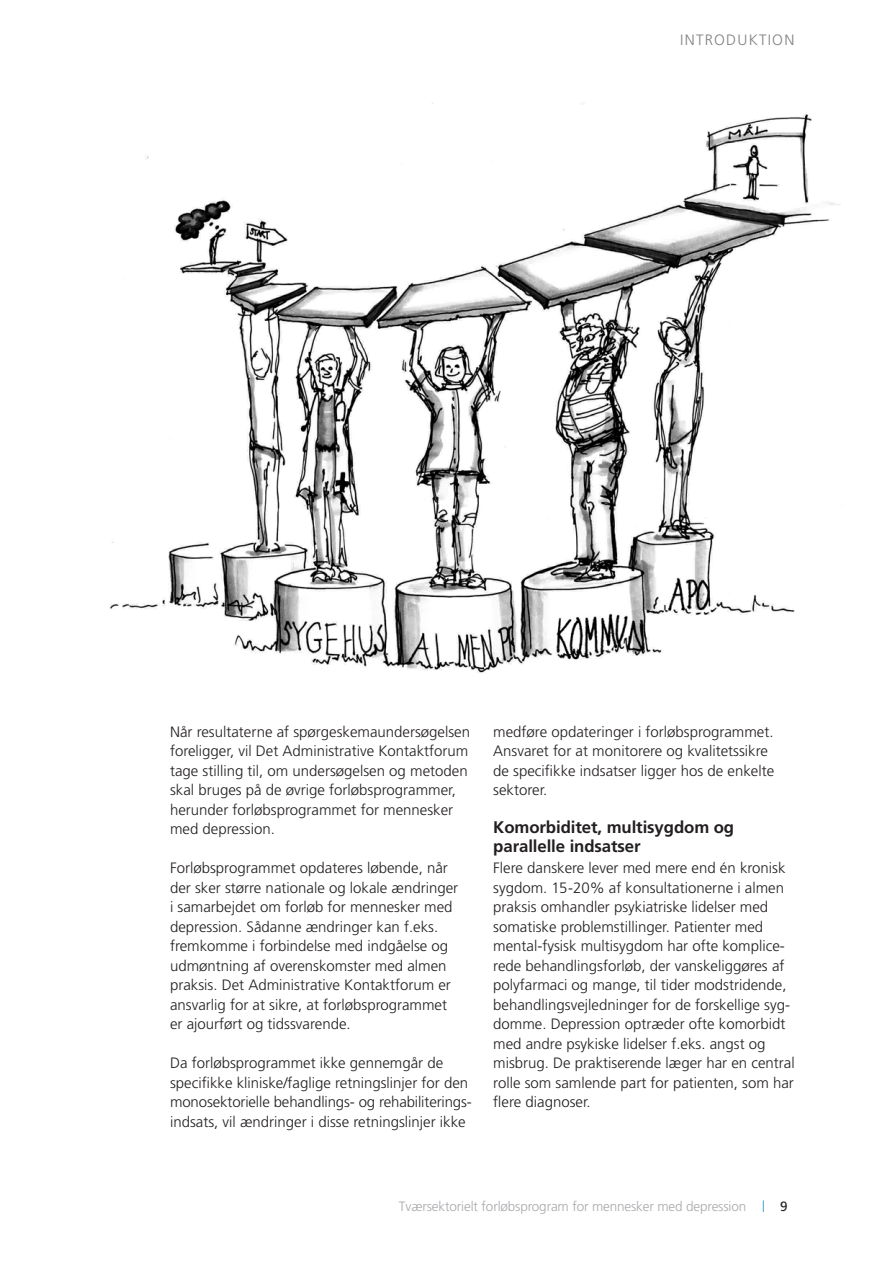
<style>
.page{position:relative;width:893px;height:1263px;background:#fff}
.page>*{position:absolute;margin:0;border:0;box-sizing:border-box;transform-origin:0 0}
.t1{font:700 16.8px/19.5px "Frutiger";letter-spacing:-.005em;color:#231f20}
.t2{font:300 15px/19.5px "Frutiger";color:#231f20}
.t3{font:300 15px "Frutiger";letter-spacing:.08em;color:#808285}
.t4{font:300 13.5px "Frutiger";letter-spacing:-.01em;color:#a8a9ad}
.t5{font:13.5px "Frutiger";color:#231f20}
</style>
<div class="page">
<svg style="left:763px;top:1200px;width:1px;height:12px"></svg>
<img style="left:110px;top:102px;width:730px;height:571px">
<p class="t3" style="left:680px;top:32px;width:116px">INTRODUKTION</p>
<p class="t2" style="left:170px;top:722px;width:302px">Når resultaterne af spørgeskemaundersøgelsen foreligger, vil Det Administrative Kontaktforum tage stilling til, om undersøgelsen og metoden skal bruges på de øvrige forløbsprogrammer, herunder forløbsprogrammet for mennesker med depression.</p>
<p class="t2" style="left:170px;top:858px;width:290px">Forløbsprogrammet opdateres løbende, når der sker større nationale og lokale ændringer i samarbejdet om forløb for mennesker med depression. Sådanne ændringer kan f.eks. fremkomme i forbindelse med indgåelse og udmøntning af overenskomster med almen praksis. Det Administrative Kontaktforum er ansvarlig for at sikre, at forløbsprogrammet er ajourført og tidssvarende.</p>
<p class="t2" style="left:170px;top:1053px;width:303px">Da forløbsprogrammet ikke gennemgår de specifkke kliniske/faglige retningslinjer for den monosektorielle behandlings- og rehabiliterings&shy;indsats, vil ændringer i disse retningslinjer ikke</p>
<p class="t2" style="left:493px;top:722px;width:282px">medføre opdateringer i forløbsprogrammet.<br>Ansvaret for at monitorere og kvalitetssikre de specifkke indsatser ligger hos de enkelte sektorer.</p>
<h3 class="t1" style="left:493px;top:817px;width:242px">Komorbiditet, multisygdom og parallelle indsatser</h3>
<p class="t2" style="left:493px;top:858px;width:303px">Flere danskere lever med mere end én kronisk sygdom. 15-20% af konsultationerne i almen praksis omhandler psykiatriske lidelser med somatiske problemstillinger. Patienter med mental-fysisk multisygdom har ofte komplice&shy;rede behandlingsforløb, der vanskeliggøres af polyfarmaci og mange, til tider modstridende, behandlingsvejledninger for de forskellige syg&shy;domme. Depression optræder ofte komorbidt med andre psykiske lidelser f.eks. angst og misbrug. De praktiserende læger har en central rolle som samlende part for patienten, som har fere diagnoser.</p>
<p class="t4" style="left:399px;top:1199px;width:349px">Tværsektorielt forløbsprogram for mennesker med depression</p>
<p class="t5" style="left:780px;top:1198px;width:9px">9</p>
</div>
